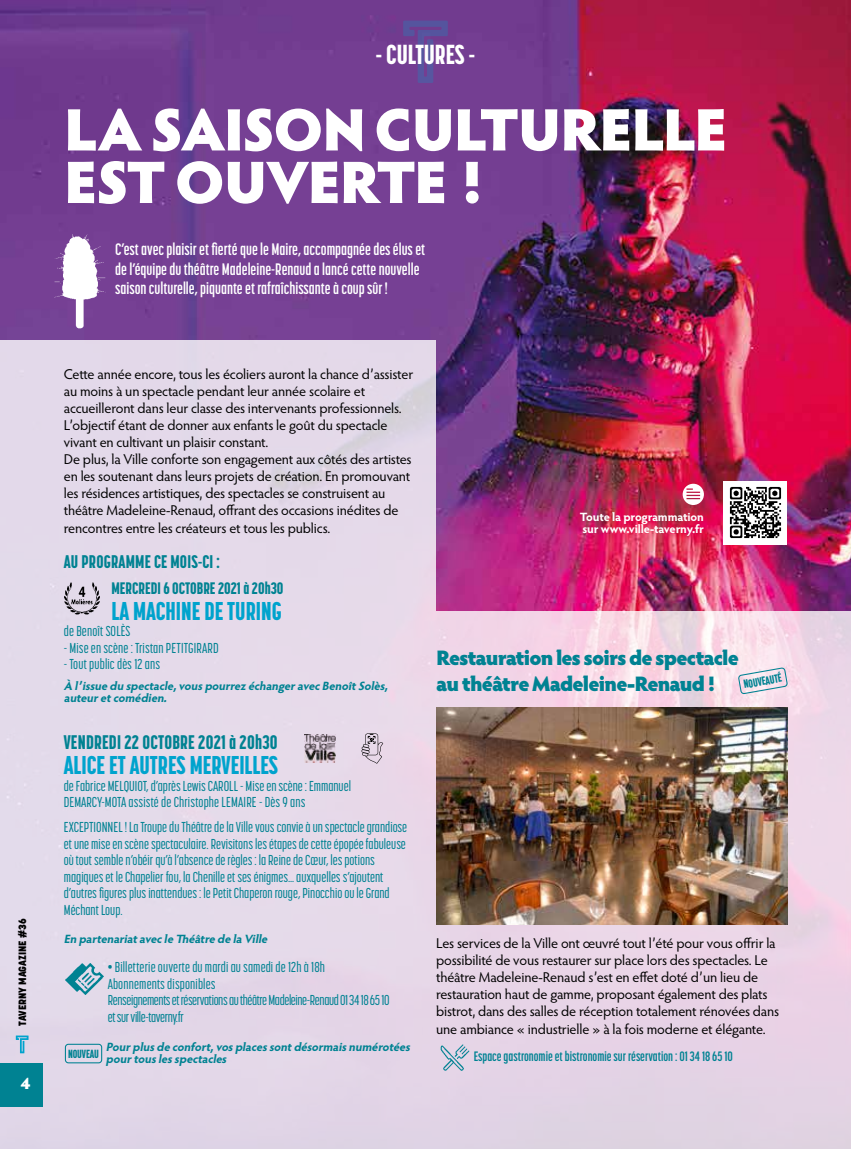
<style>
.page{position:relative;width:851px;height:1149px;background:#fff}
.page>*{position:absolute;margin:0;border:0;box-sizing:border-box;transform-origin:0 0}
.t1{font:900 60px/52.5px "Hypatia Sans Pro";letter-spacing:-.035em;color:#fff}
.t2{font:800 27.15px "Korolev Compressed";color:#fff}
.t3{font:800 25.5px "Korolev Compressed";color:#00a3cd}
.t4{font:900 21px/25.2px "Hypatia Sans Pro";letter-spacing:-.04em;color:#008292}
.t5{font:800 19.5px "Korolev Compressed";letter-spacing:.01em;color:#008292}
.t6{font:800 18.15px "Korolev Compressed";letter-spacing:.01em;color:#008292}
.t7{font:700 16.5px/19.5px "Korolev Compressed";color:#fff}
.t8{font:800 16.5px "Korolev Compressed";color:#008292}
.t9{font:900 16.5px "Hypatia Sans Pro";color:#fff}
.t10{font:14.25px/17.1px "Hypatia Sans Pro";letter-spacing:-.015em;color:#000}
.t11{font:500 14.25px/16.5px "Korolev Compressed";color:#008292}
.t12{font:500 14.25px/16.5px "Korolev Compressed";letter-spacing:-.03em;color:#008292}
.t13{font:700 13.5px "Korolev Compressed";color:#008292}
.t14{font:italic 700 12px/12px "Hypatia Sans Pro";color:#008292}
.t15{font:700 12px/12px "Hypatia Sans Pro";letter-spacing:-.015em;color:#fff}
.t16{font:800 11.7px "Korolev Compressed";letter-spacing:-.01em;color:#008292}
.t17{font:800 10.5px "Korolev";color:#000}
</style>
<div class="page">
<img style="left:0;top:0;width:850px;height:610px">
<div style="left:0;top:340px;width:436px;height:808px;background:#e4d9ea"></div>
<img style="left:723px;top:480px;width:64px;height:64px">
<svg style="left:682px;top:483px;width:21px;height:22px"></svg>
<svg style="left:403px;top:21px;width:45px;height:62px;background:#674796"></svg>
<img style="left:64px;top:582px;width:36px;height:33px">
<img style="left:304px;top:734px;width:31px;height:28px">
<div style="left:353px;top:729px;width:38px;height:38px;background:#e8d9e9"></div>
<svg style="left:361px;top:733px;width:22px;height:30px"></svg>
<svg style="left:436px;top:610px;width:414px;height:538px;background:#ead4e5"></svg>
<img style="left:436px;top:707px;width:351px;height:217px">
<img style="left:43px;top:223px;width:72px;height:116px">
<div style="left:65px;top:1043px;width:37px;height:19px;border:1px solid #008292;border-radius:3px"></div>
<img style="left:436px;top:1039px;width:38px;height:34px">
<img style="left:65px;top:963px;width:38px;height:31px">
<svg style="left:738px;top:667px;width:49px;height:26px"></svg>
<div style="left:0;top:1062px;width:43px;height:44px;background:#008292"></div>
<svg style="left:16px;top:1035px;width:13px;height:17px"></svg>
<p class="t17" style="left:16px;top:1025px;width:109px;rotate:-90deg">TAVERNY MAGAZINE #36</p>
<p class="t9" style="left:21px;top:1070px;width:11px">4</p>
<h2 class="t2" style="left:376px;top:38px;width:101px">- CULTURES -</h2>
<h1 class="t1" style="left:64px;top:100px;width:665px">LA SAISON CULTURELLE<br>EST OUVERTE !</h1>
<p class="t7" style="left:115px;top:239px;width:311px">C’est avec plaisir et fierté que le Maire, accompagnée des élus et de l’équipe du théâtre Madeleine-Renaud a lancé cette nouvelle saison culturelle, piquante et rafraîchissante à coup sûr !</p>
<p class="t10" style="left:64px;top:364px;width:351px">Cette année encore, tous les écoliers auront la chance d’assister au moins à un spectacle pendant leur année scolaire et accueilleront dans leur classe des intervenants professionnels.<br>L’objectif étant de donner aux enfants le goût du spectacle vivant en cultivant un plaisir constant.<br>De plus, la Ville conforte son engagement aux côtés des artistes en les soutenant dans leurs projets de création. En promouvant les résidences artistiques, des spectacles se construisent au théâtre Madeleine-Renaud, offrant des occasions inédites de rencontres entre les créateurs et tous les publics.</p>
<p class="t6" style="left:64px;top:550px;width:157px">AU PROGRAMME CE MOIS-CI :</p>
<p class="t8" style="left:111px;top:578px;width:173px">MERCREDI 6 OCTOBRE 2021 à 20h30</p>
<h3 class="t3" style="left:111px;top:595px;width:172px">LA MACHINE DE TURING</h3>
<p class="t11" style="left:64px;top:622px;width:68px">de Benoît SOLÈS</p>
<p class="t11" style="left:64px;top:639px;width:156px">- Mise en scène : Tristan PETITGIRARD</p>
<p class="t11" style="left:64px;top:655px;width:98px">- Tout public dès 12 ans</p>
<p class="t14" style="left:64px;top:678px;width:328px">À l’issue du spectacle,vouspourrez échangeravecBenoîtSolès, auteuretcomédien.</p>
<h3 class="t5" style="left:64px;top:730px;width:215px">VENDREDI 22 OCTOBRE 2021 à 20h30</h3>
<h3 class="t3" style="left:64px;top:750px;width:216px">ALICE ET AUTRES MERVEILLES</h3>
<p class="t11" style="left:64px;top:777px;width:289px">de Fabrice MELQUIOT, d’après Lewis CAROLL - Mise en scène : Emmanuel<br>DEMARCY-MOTA assisté de Christophe LEMAIRE - Dès 9 ans</p>
<p class="t11" style="left:64px;top:818px;width:345px">EXCEPTIONNEL ! La Troupe du Théâtre de la Ville vous convie à un spectacle grandiose et une mise en scène spectaculaire. Revisitons les étapes de cette épopée fabuleuse où tout semble n’obéir qu’à l’absence de règles : la Reine de Cœur, les potions magiques et le Chapelier fou, la Chenille et ses énigmes… auxquelles s’ajoutent d’autres figures plus inattendues : le Petit Chaperon rouge, Pinocchio ou le Grand Méchant Loup.</p>
<p class="t14" style="left:64px;top:932px;width:208px">En partenariatavecle Théâtre de la Ville</p>
<p class="t12" style="left:108px;top:958px;width:283px">• Billetterie ouverte du mardi au samedi de 12h à 18h<br>Abonnements disponibles<br>Renseignements et réservations au théâtre Madeleine-Renaud 01 34 18 65 10 et sur ville-taverny.fr</p>
<p class="t14" style="left:106px;top:1039px;width:308px">Pourplusde confort,vosplacessontdésormaisnumérotées pourtouslesspectacles</p>
<p class="t16" style="left:68px;top:1046px;width:32px">NOUVEAU</p>
<p class="t15" style="left:579px;top:510px;width:126px">Toute la programmation sur www.ville-taverny.fr</p>
<h3 class="t4" style="left:436px;top:644px;width:304px">Restauration les soirs de spectacle au théâtre Madeleine-Renaud!</h3>
<p class="t16" style="left:742px;top:677px;width:40px;rotate:-10deg">NOUVEAUTÉ</p>
<p class="t10" style="left:436px;top:933px;width:344px">Les services de la Ville ont œuvré tout l’été pour vous offrir la possibilité de vous restaurer sur place lors des spectacles. Le théâtre Madeleine-Renaud s’est en effet doté d’un lieu de restauration haut de gamme, proposant également des plats bistrot, dans des salles de réception totalement rénovées dans une ambiance « industrielle » à la fois moderne et élégante.</p>
<p class="t13" style="left:474px;top:1048px;width:260px">Espace gastronomie et bistronomie sur réservation : 01 34 18 65 10</p>
</div>
